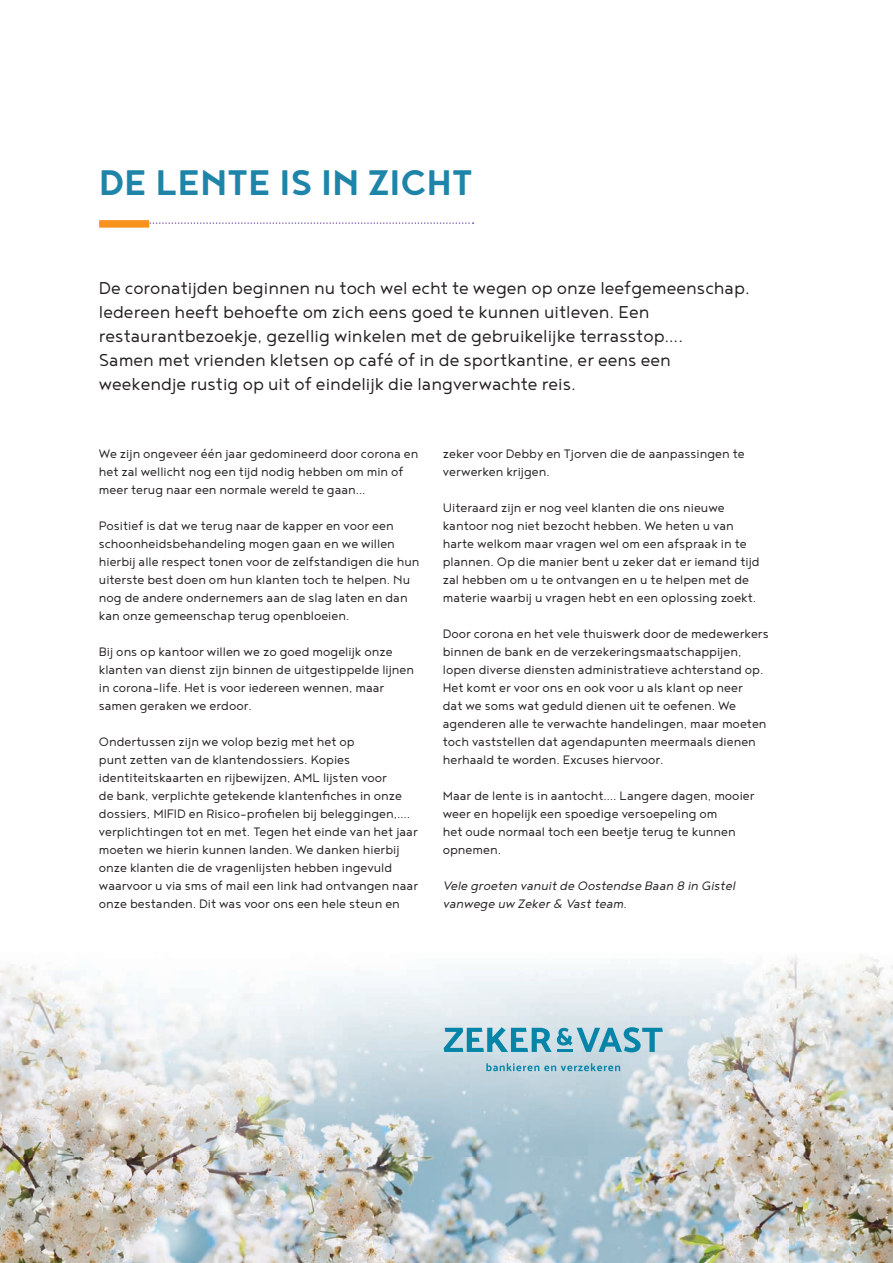
<style>
.page{position:relative;width:893px;height:1263px;background:#fff}
.page>*{position:absolute;margin:0;border:0;box-sizing:border-box;transform-origin:0 0}
.t1{font:700 43.5px "Noyh";color:#1e85a9}
.t2{font:300 21px/24px "Noyh";color:#231f20}
.t3{font:300 15px/18px "Noyh";color:#231f20}
.t4{font:italic 300 15px/18px "Noyh";color:#231f20}
</style>
<div class="page">
<img style="left:0;top:956px;width:893px;height:307px">
<svg style="left:444px;top:1027px;width:219px;height:25px;background:#78b7ca"></svg>
<svg style="left:486px;top:1063px;width:134px;height:8px"></svg>
<svg style="left:149px;top:222px;width:325px;height:2px"></svg>
<div style="left:99px;top:220px;width:50px;height:8px;background:#f7931d"></div>
<h1 class="t1" style="left:99px;top:157px;width:375px">DE LENTE IS IN ZICHT</h1>
<p class="t2" style="left:99px;top:275px;width:652px">De coronatijden beginnen nu toch wel echt te wegen op onze leefgemeenschap.<br>Iedereen heeft behoefte om zich eens goed te kunnen uitleven. Een restaurantbezoekje, gezellig winkelen met de gebruikelijke terrasstop….<br>Samen met vrienden kletsen op café of in de sportkantine, er eens een weekendje rustig op uit of eindelijk die langverwachte reis.</p>
<p class="t3" style="left:99px;top:445px;width:321px">We zijn ongeveer één jaar gedomineerd door corona en het zal wellicht nog een tijd nodig hebben om min of meer terug naar een normale wereld te gaan…</p>
<p class="t3" style="left:99px;top:517px;width:322px">Positief is dat we terug naar de kapper en voor een schoonheidsbehandeling mogen gaan en we willen hierbij alle respect tonen voor de zelfstandigen die hun uiterste best doen om hun klanten toch te helpen. Nu nog de andere ondernemers aan de slag laten en dan kan onze gemeenschap terug openbloeien.</p>
<p class="t3" style="left:99px;top:643px;width:317px">Bij ons op kantoor willen we zo goed mogelijk onze klanten van dienst zijn binnen de uitgestippelde lijnen in corona-life. Het is voor iedereen wennen, maar samen geraken we erdoor.</p>
<p class="t3" style="left:99px;top:733px;width:321px">Ondertussen zijn we volop bezig met het op<br>punt zetten van de klantendossiers. Kopies identiteitskaarten en rijbewijzen, AML lijsten voor<br>de bank, verplichte getekende klantenfiches in onze dossiers, MIFID en Risico-profielen bij beleggingen,…. verplichtingen tot en met. Tegen het einde van het jaar moeten we hierin kunnen landen. We danken hierbij onze klanten die de vragenlijsten hebben ingevuld waarvoor u via sms of mail een link had ontvangen naar onze bestanden. Dit was voor ons een hele steun en</p>
<p class="t3" style="left:443px;top:445px;width:303px">zeker voor Debby en Tjorven die de aanpassingen te verwerken krijgen.</p>
<p class="t3" style="left:443px;top:499px;width:318px">Uiteraard zijn er nog veel klanten die ons nieuwe kantoor nog niet bezocht hebben. We heten u van harte welkom maar vragen wel om een afspraak in te plannen. Op die manier bent u zeker dat er iemand tijd zal hebben om u te ontvangen en u te helpen met de materie waarbij u vragen hebt en een oplossing zoekt.</p>
<p class="t3" style="left:443px;top:625px;width:327px">Door corona en het vele thuiswerk door de medewerkers binnen de bank en de verzekeringsmaatschappijen, lopen diverse diensten administratieve achterstand op.<br>Het komt er voor ons en ook voor u als klant op neer<br>dat we soms wat geduld dienen uit te oefenen. We agenderen alle te verwachte handelingen, maar moeten toch vaststellen dat agendapunten meermaals dienen herhaald te worden. Excuses hiervoor.</p>
<p class="t3" style="left:443px;top:787px;width:313px">Maar de lente is in aantocht…. Langere dagen, mooier weer en hopelijk een spoedige versoepeling om<br>het oude normaal toch een beetje terug te kunnen opnemen.</p>
<p class="t4" style="left:443px;top:877px;width:294px">Vele groeten vanuit de Oostendse Baan 8 in Gistel vanwege uw Zeker &amp; Vast team.</p>
</div>
